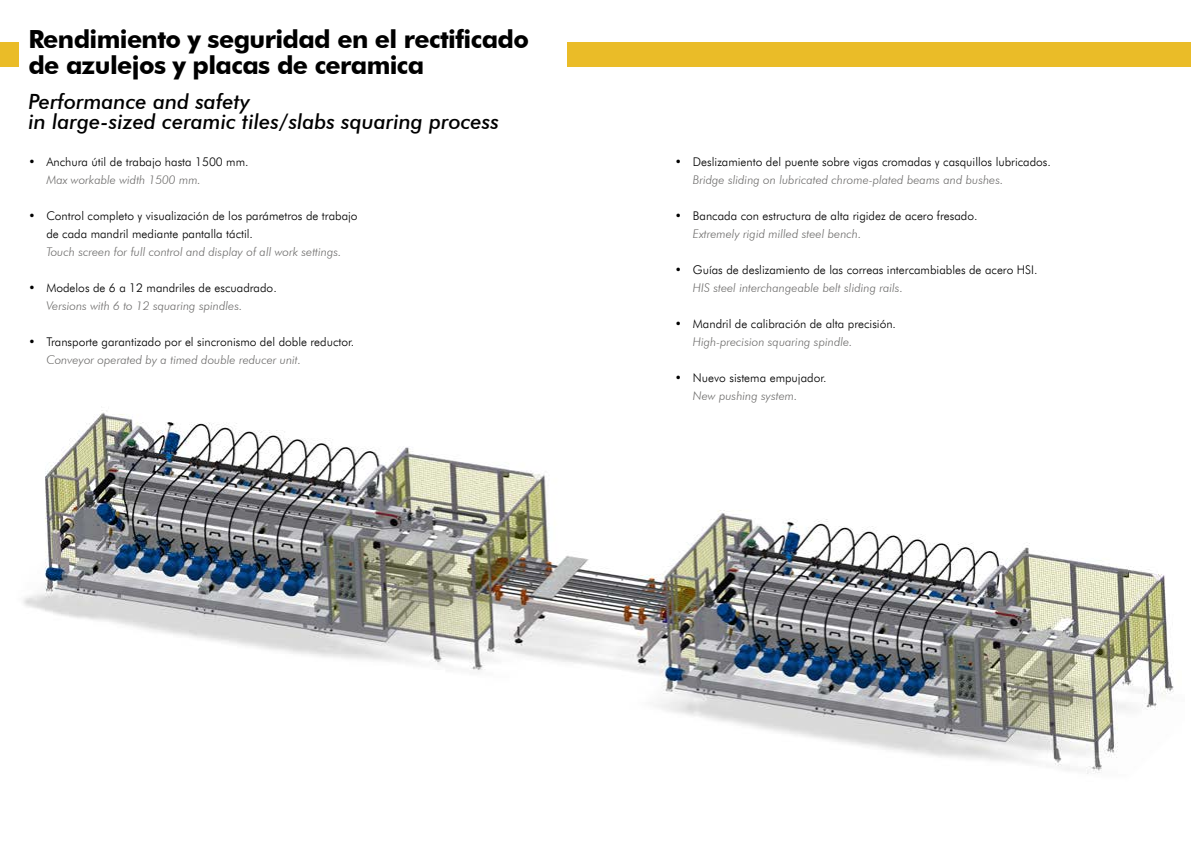
<style>
.page{position:relative;width:1191px;height:842px;background:#fff}
.page>*{position:absolute;margin:0;border:0;box-sizing:border-box;transform-origin:0 0}
.t1{font:700 25px/26px "Futura BT";letter-spacing:-.025em;color:#000}
.t2{font:italic 500 21px/20px "Futura BT";color:#000}
.t3{font:300 12px/18px "Futura BT";color:#000}
.t4{font:italic 300 12px "Futura BT";color:#6c6b6a}
</style>
<div class="page">
<img style="left:23px;top:410px;width:1151px;height:364px">
<div style="left:567px;top:43px;width:624px;height:24px;background:#eabc28"></div>
<div style="left:0;top:43px;width:18px;height:24px;background:#eabc28"></div>
<h1 class="t1" style="left:28px;top:26px;width:502px">Rendimiento y seguridad en el rectificado de azulejos y placas de ceramica</h1>
<h2 class="t2" style="left:28px;top:91px;width:472px">Performance and safety<br>in large-sized ceramic tiles/slabs squaring process</h2>
<p class="t3" style="left:28px;top:152px;width:222px">• Anchura útil de trabajo hasta 1500 mm.</p>
<p class="t4" style="left:46px;top:172px;width:156px">Max workable width 1500 mm.</p>
<p class="t3" style="left:46px;top:206px;width:313px;text-indent:-18px">• Control completo y visualización de los parámetros de trabajo de cada mandril mediante pantalla táctil.</p>
<p class="t4" style="left:46px;top:244px;width:297px">Touch screen for full control and display of all work settings.</p>
<p class="t3" style="left:28px;top:278px;width:250px">• Modelos de 6 a 12 mandriles de escuadrado.</p>
<p class="t4" style="left:46px;top:298px;width:198px">Versions with 6 to 12 squaring spindles.</p>
<p class="t3" style="left:28px;top:332px;width:327px">• Transporte garantizado por el sincronismo del doble reductor.</p>
<p class="t4" style="left:46px;top:352px;width:256px">Conveyor operated by a timed double reducer unit.</p>
<p class="t3" style="left:675px;top:152px;width:377px">• Deslizamiento del puente sobre vigas cromadas y casquillos lubricados.</p>
<p class="t4" style="left:693px;top:172px;width:312px">Bridge sliding on lubricated chrome-plated beams and bushes.</p>
<p class="t3" style="left:675px;top:206px;width:304px">• Bancada con estructura de alta rigidez de acero fresado.</p>
<p class="t4" style="left:693px;top:226px;width:170px">Extremely rigid milled steel bench.</p>
<p class="t3" style="left:675px;top:260px;width:364px">• Guías de deslizamiento de las correas intercambiables de acero HSI.</p>
<p class="t4" style="left:693px;top:280px;width:212px">HIS steel interchangeable belt sliding rails.</p>
<p class="t3" style="left:675px;top:314px;width:223px">• Mandril de calibración de alta precisión.</p>
<p class="t4" style="left:693px;top:334px;width:161px">High-precision squaring spindle.</p>
<p class="t3" style="left:675px;top:368px;width:153px">• Nuevo sistema empujador.</p>
<p class="t4" style="left:693px;top:388px;width:106px">New pushing system.</p>
</div>
